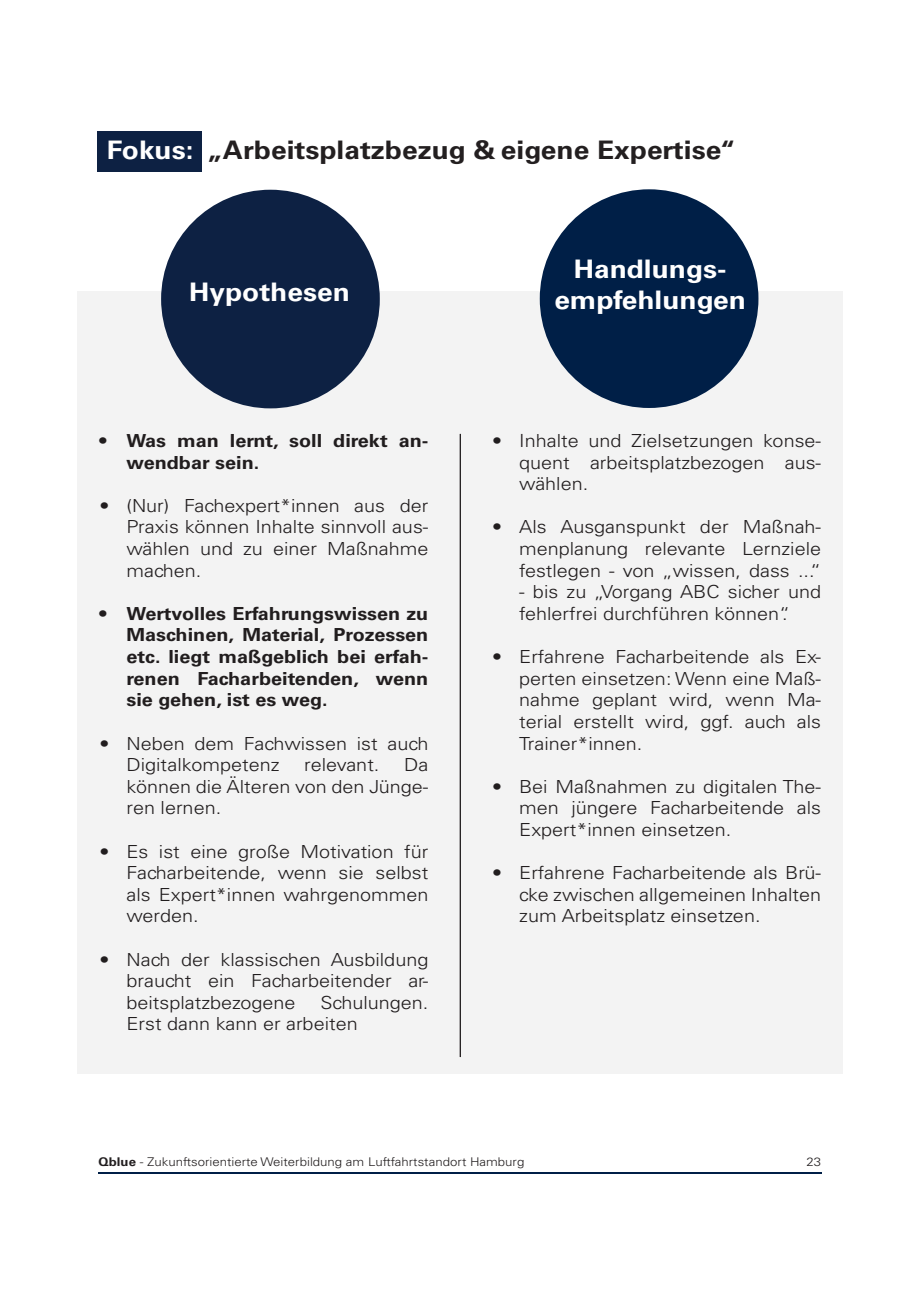
<style>
.page{position:relative;width:919px;height:1289px;background:#fff}
.page>*{position:absolute;margin:0;border:0;box-sizing:border-box;transform-origin:0 0}
.t1{font:700 25.5px "Univers LT Std";color:#231f20;scale:1.1 1}
.t2{font:700 25.5px/30.6px "Univers LT Std";color:#fff;text-align:center;scale:1.1 1}
.t3{font:300 18px/21.6px "Univers LT Std";color:#231f20;text-align:justify;scale:1.1 1}
.t4{font:700 18px/21.6px "Univers LT Std";color:#231f20;scale:1.1 1}
.t5{font:300 12px "Univers LT Std";color:#231f20;scale:1.1 1}
.s1{color:#fff}
.s2{font-weight:700}
</style>
<div class="page">
<hr style="left:98px;top:1172px;width:723px;height:1px;background:#001f47">
<div style="left:97px;top:131px;width:105px;height:40px;background:#0d2143"></div>
<div style="left:77px;top:291px;width:765px;height:783px;background:#f3f3f3"></div>
<div style="left:161px;top:190px;width:219px;height:218px;background:#0d2143;border-radius:50%"></div>
<div style="left:539px;top:189px;width:219px;height:219px;background:#001f47;border-radius:50%"></div>
<p class="t1" style="left:107px;top:135px;width:573px"><span class="s1">Fokus:</span> „Arbeitsplatzbezug &amp; eigene Expertise“</p>
<p class="t2" style="left:189px;top:276px;width:147px">Hypothesen</p>
<p class="t4" style="left:126px;top:430px;width:276px;text-indent:-27px">• Was man lernt, soll direkt an&shy;wendbar sein.</p>
<p class="t3" style="left:126px;top:494px;width:276px;text-indent:-27px">• (Nur) Fachexpert*innen aus der Praxis können Inhalte sinnvoll aus&shy;wählen und zu einer Maßnahme machen.</p>
<p class="t4" style="left:126px;top:603px;width:276px;text-align:justify;text-indent:-27px">• Wertvolles Erfahrungswissen zu Maschinen, Material, Prozessen etc. liegt maßgeblich bei erfah&shy;renen Facharbeitenden, wenn sie gehen, ist es weg.</p>
<p class="t3" style="left:126px;top:732px;width:276px;text-indent:-27px">• Neben dem Fachwissen ist auch<br>Digitalkompetenz</p>
<p class="t3" style="left:126px;top:754px;width:276px;text-indent:278px">Da können die Älteren von den Jünge&shy;ren lernen.</p>
<p class="t3" style="left:126px;top:840px;width:276px;text-indent:-27px">• Es ist eine große Motivation für Facharbeitende, wenn sie selbst als Expert*innen wahrgenommen werden.</p>
<p class="t3" style="left:126px;top:948px;width:276px;text-indent:-27px">• Nach der klassischen Ausbildung braucht ein Facharbeitender ar&shy;beitsplatzbezogene</p>
<p class="t3" style="left:304px;top:754px;width:70px">relevant.</p>
<p class="t3" style="left:126px;top:991px;width:276px;text-indent:194px">Schulungen.<br>Erst dann kann er arbeiten</p>
<p class="t2" style="left:554px;top:254px;width:176px">Handlungs&shy;empfehlungen</p>
<p class="t3" style="left:519px;top:430px;width:276px;text-indent:-27px">• Inhalte und Zielsetzungen konse&shy;quent arbeitsplatzbezogen aus&shy;wählen.</p>
<p class="t3" style="left:519px;top:516px;width:276px;text-indent:-27px">• Als Ausganspunkt der Maßnah&shy;menplanung relevante Lernziele festlegen - von „wissen, dass ...“</p>
<p class="t3" style="left:519px;top:581px;width:276px">- bis zu „Vorgang ABC sicher und fehlerfrei durchführen können“.</p>
<p class="t3" style="left:519px;top:646px;width:276px;text-indent:-27px">• Erfahrene Facharbeitende als Ex&shy;perten einsetzen: Wenn eine Maß&shy;nahme geplant wird, wenn Ma&shy;terial erstellt wird, ggf. auch als Trainer*innen.</p>
<p class="t3" style="left:519px;top:775px;width:276px;text-indent:-27px">• Bei Maßnahmen zu digitalen The&shy;men jüngere Facharbeitende als Expert*innen einsetzen.</p>
<p class="t3" style="left:519px;top:862px;width:276px;text-indent:-27px">• Erfahrene Facharbeitende als Brü&shy;cke zwischen allgemeinen Inhalten zum Arbeitsplatz einsetzen.</p>
<p class="t5" style="left:99px;top:1154px;width:388px"><span class="s2">Qblue</span> - Zukunftsorientierte Weiterbildung am Luftfahrtstandort Hamburg</p>
<p class="t5" style="left:806px;top:1153px;width:15px">23</p>
</div>
